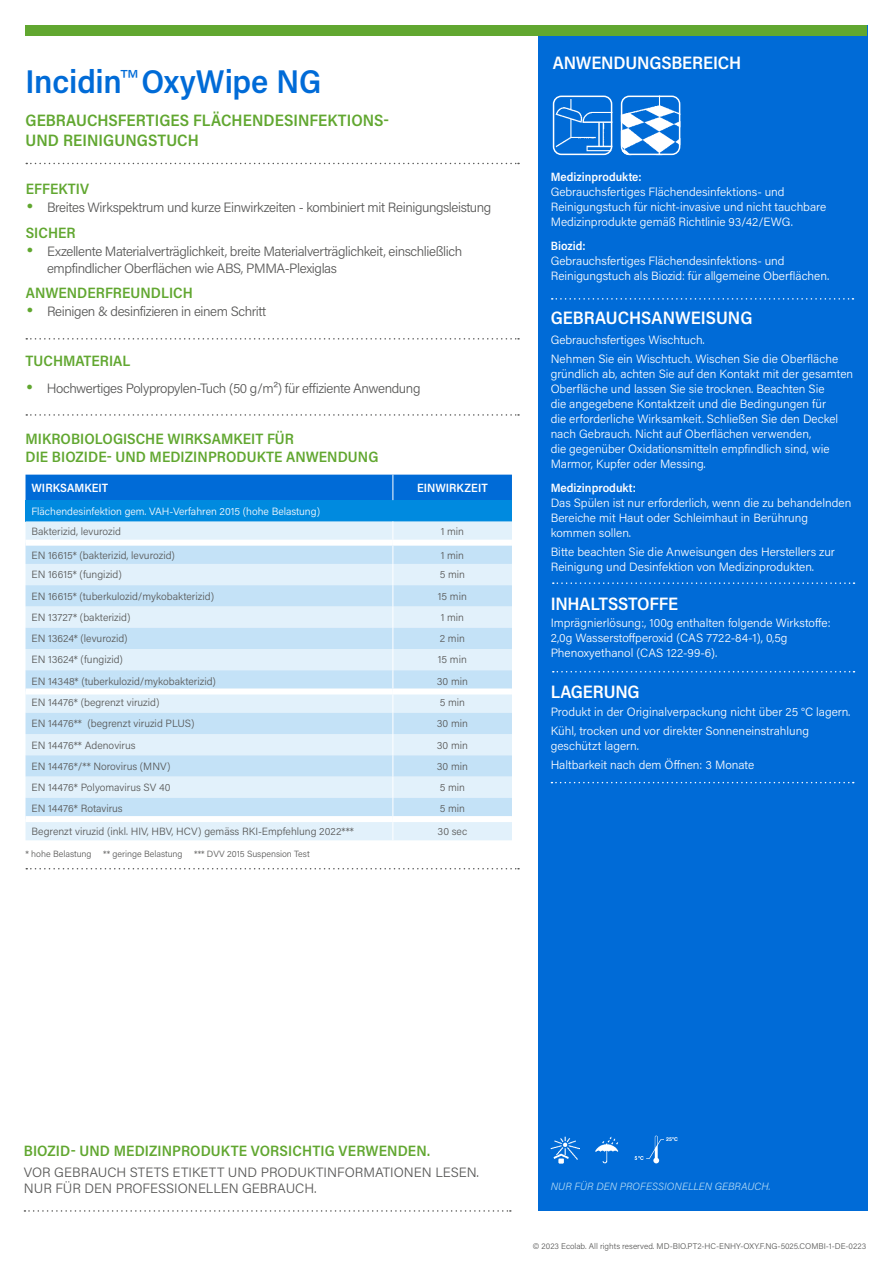
<style>
.page{position:relative;width:893px;height:1263px;background:#fff}
.page>*{position:absolute;margin:0;border:0;box-sizing:border-box;transform-origin:0 0}
.t1{font:600 33px "Acumin Pro Semi Cond";letter-spacing:-.005em;color:#006bd7}
.t2{font:600 18px "Acumin Pro Semi Cond";letter-spacing:-.01em;color:#fff}
.t3{font:600 16.5px/19.8px "Acumin Pro Semi Cond";color:#61a730}
.t4{font:600 15px/18px "Acumin Pro Semi Cond";letter-spacing:.005em;color:#61a730}
.t5{font:300 13.5px/16.2px "Acumin Pro";letter-spacing:-.03em;color:#575756}
.t6{font:300 13.5px/16.5px "Acumin Pro";color:#575756}
.t7{font:300 12px/15px "Acumin Pro";color:#fff}
.t8{font:600 12px "Acumin Pro Semi Cond";color:#fff}
.t9{font:300 10.5px "Acumin Pro";color:#575756}
.t10{font:300 10.5px "Acumin Pro";color:#fff}
.t11{font:italic 300 10.5px "Acumin Pro";letter-spacing:.01em;color:#b5dbf5}
.t12{font:300 9px "Acumin Pro";color:#575756}
.t13{font:300 8.25px "Acumin Pro";color:#575756}
.t14{font:700 5.25px "Helvetica";color:#fff}
.s1{font-family:"Acumin Pro";font-weight:300}
.s2{color:#61a730}
</style>
<div class="page">
<div style="left:26px;top:500px;width:486px;height:21px;background:#008adf"></div>
<div style="left:26px;top:521px;width:486px;height:319px;background:#e2f1fb"></div>
<svg style="left:26px;top:546px;width:486px;height:270px;background:#d2e9f8"></svg>
<div style="left:26px;top:475px;width:486px;height:25px;background:#006bd7"></div>
<svg style="left:392px;top:521px;width:1px;height:19px"></svg>
<svg style="left:392px;top:546px;width:1px;height:142px"></svg>
<svg style="left:392px;top:694px;width:1px;height:122px"></svg>
<svg style="left:392px;top:822px;width:1px;height:18px"></svg>
<div style="left:26px;top:540px;width:367px;height:6px;background:#fff"></div>
<div style="left:393px;top:540px;width:119px;height:6px;background:#fff"></div>
<div style="left:26px;top:816px;width:367px;height:6px;background:#fff"></div>
<div style="left:393px;top:816px;width:119px;height:6px;background:#fff"></div>
<div style="left:26px;top:688px;width:367px;height:6px;background:#fff"></div>
<div style="left:393px;top:688px;width:119px;height:6px;background:#fff"></div>
<div style="left:538px;top:26px;width:329px;height:1185px;background:#006bd7"></div>
<img style="left:553px;top:96px;width:59px;height:59px">
<div style="left:553px;top:96px;width:59px;height:59px;border:2px solid #fff;border-radius:8px"></div>
<img style="left:621px;top:96px;width:59px;height:59px">
<div style="left:621px;top:96px;width:59px;height:59px;border:2px solid #fff;border-radius:8px"></div>
<svg style="left:26px;top:414px;width:493px;height:2px"></svg>
<svg style="left:26px;top:338px;width:493px;height:2px"></svg>
<svg style="left:26px;top:868px;width:493px;height:1px"></svg>
<img style="left:551px;top:1136px;width:29px;height:27px">
<img style="left:595px;top:1136px;width:24px;height:28px">
<svg style="left:635px;top:1135px;width:29px;height:28px"></svg>
<div style="left:26px;top:26px;width:841px;height:10px;background:#61a730"></div>
<svg style="left:26px;top:163px;width:493px;height:1px"></svg>
<svg style="left:552px;top:298px;width:301px;height:2px"></svg>
<svg style="left:551px;top:782px;width:303px;height:1px"></svg>
<svg style="left:553px;top:582px;width:301px;height:2px"></svg>
<svg style="left:553px;top:671px;width:301px;height:1px"></svg>
<svg style="left:24px;top:1210px;width:487px;height:2px"></svg>
<h1 class="t1" style="left:26px;top:59px;width:297px">Incidin<span class="s1">™</span>OxyWipe NG</h1>
<h3 class="t3" style="left:26px;top:110px;width:365px">GEBRAUCHSFERTIGES FLÄCHENDESINFEKTIONS-<br>UND REINIGUNGSTUCH</h3>
<p class="t4" style="left:26px;top:180px;width:65px">EFFEKTIV</p>
<p class="t5" style="left:26px;top:199px;width:467px"><span class="s2">•</span> Breites Wirkspektrum und kurze Einwirkzeiten - kombiniert mit Reinigungsleistung</p>
<p class="t4" style="left:26px;top:223px;width:51px">SICHER</p>
<p class="t5" style="left:47px;top:243px;width:417px;text-indent:-21px"><span class="s2">•</span> Exzellente Materialverträglichkeit, breite Materialverträglichkeit, einschließlich empfindlicher Oberflächen wie ABS, PMMA-Plexiglas</p>
<p class="t4" style="left:26px;top:283px;width:168px">ANWENDERFREUNDLICH</p>
<p class="t5" style="left:26px;top:303px;width:242px"><span class="s2">•</span> Reinigen &amp; desinfizieren in einem Schritt</p>
<p class="t4" style="left:26px;top:351px;width:106px">TUCHMATERIAL</p>
<p class="t5" style="left:26px;top:379px;width:396px"><span class="s2">•</span> Hochwertiges Polypropylen-Tuch (50 g/m²) für effiziente Anwendung</p>
<p class="t4" style="left:26px;top:429px;width:354px">MIKROBIOLOGISCHE WIRKSAMKEIT FÜR<br>DIE BIOZIDE- UND MEDIZINPRODUKTE ANWENDUNG</p>
<p class="t8" style="left:32px;top:479px;width:78px">WIRKSAMKEIT</p>
<p class="t8" style="left:417px;top:479px;width:72px">EINWIRKZEIT</p>
<p class="t10" style="left:32px;top:504px;width:290px">Flächendesinfektion gem. VAH-Verfahren 2015 (hohe Belastung)</p>
<p class="t9" style="left:32px;top:524px;width:91px">Bakterizid, levurozid</p>
<p class="t9" style="left:441px;top:524px;width:25px">1 min</p>
<p class="t9" style="left:32px;top:548px;width:145px">EN 16615* (bakterizid, levurozid)</p>
<p class="t9" style="left:441px;top:548px;width:25px">1 min</p>
<p class="t9" style="left:32px;top:567px;width:92px">EN 16615* (fungizid)</p>
<p class="t9" style="left:440px;top:567px;width:27px">5 min</p>
<p class="t9" style="left:32px;top:589px;width:184px">EN 16615* (tuberkulozid/mykobakterizid)</p>
<p class="t9" style="left:438px;top:589px;width:31px">15 min</p>
<p class="t9" style="left:32px;top:610px;width:100px">EN 13727* (bakterizid)</p>
<p class="t9" style="left:441px;top:610px;width:25px">1 min</p>
<p class="t9" style="left:32px;top:631px;width:98px">EN 13624* (levurozid)</p>
<p class="t9" style="left:440px;top:631px;width:27px">2 min</p>
<p class="t9" style="left:32px;top:652px;width:93px">EN 13624* (fungizid)</p>
<p class="t9" style="left:438px;top:652px;width:31px">15 min</p>
<p class="t9" style="left:32px;top:674px;width:186px">EN 14348* (tuberkulozid/mykobakterizid)</p>
<p class="t9" style="left:437px;top:674px;width:33px">30 min</p>
<p class="t9" style="left:32px;top:695px;width:129px">EN 14476* (begrenzt viruzid)</p>
<p class="t9" style="left:440px;top:695px;width:27px">5 min</p>
<p class="t9" style="left:32px;top:716px;width:164px">EN 14476** (begrenzt viruzid PLUS)</p>
<p class="t9" style="left:437px;top:716px;width:33px">30 min</p>
<p class="t9" style="left:32px;top:738px;width:106px">EN 14476** Adenovirus</p>
<p class="t9" style="left:437px;top:738px;width:33px">30 min</p>
<p class="t9" style="left:32px;top:759px;width:141px">EN 14476*/** Norovirus (MNV)</p>
<p class="t9" style="left:437px;top:759px;width:33px">30 min</p>
<p class="t9" style="left:32px;top:780px;width:141px">EN 14476* Polyomavirus SV 40</p>
<p class="t9" style="left:440px;top:780px;width:27px">5 min</p>
<p class="t9" style="left:32px;top:801px;width:93px">EN 14476* Rotavirus</p>
<p class="t9" style="left:440px;top:801px;width:27px">5 min</p>
<p class="t9" style="left:32px;top:824px;width:324px">Begrenzt viruzid (inkl. HIV, HBV, HCV) gemäss RKI-Empfehlung 2022***</p>
<p class="t9" style="left:438px;top:824px;width:31px">30 sec</p>
<p class="t12" style="left:26px;top:848px;width:68px">* hohe Belastung</p>
<p class="t12" style="left:103px;top:848px;width:81px">** geringe Belastung</p>
<p class="t12" style="left:194px;top:848px;width:117px">*** DVV 2015 Suspension Test</p>
<h2 class="t2" style="left:553px;top:50px;width:190px">ANWENDUNGSBEREICH</h2>
<p class="t8" style="left:551px;top:168px;width:92px">Medizinprodukte:</p>
<p class="t7" style="left:551px;top:184px;width:277px">Gebrauchsfertiges Flächendesinfektions- und<br>Reinigungstuch für nicht-invasive und nicht tauchbare<br>Medizinprodukte gemäß Richtlinie 93/42/EWG.</p>
<p class="t8" style="left:551px;top:237px;width:36px">Biozid:</p>
<p class="t7" style="left:551px;top:252px;width:280px">Gebrauchsfertiges Flächendesinfektions- und<br>Reinigungstuch als Biozid: für allgemeine Oberflächen.</p>
<h2 class="t2" style="left:551px;top:306px;width:204px">GEBRAUCHSANWEISUNG</h2>
<p class="t7" style="left:551px;top:329px;width:289px;line-height:19.2px">Gebrauchsfertiges Wischtuch.<br>Nehmen Sie ein Wischtuch. Wischen Sie die Oberfläche</p>
<p class="t7" style="left:551px;top:366px;width:304px">gründlich ab, achten Sie auf den Kontakt mit der gesamten Oberfläche und lassen Sie sie trocknen. Beachten Sie<br>die angegebene Kontaktzeit und die Bedingungen für<br>die erforderliche Wirksamkeit. Schließen Sie den Deckel nach Gebrauch. Nicht auf Oberflächen verwenden,<br>die gegenüber Oxidationsmitteln empfindlich sind, wie Marmor, Kupfer oder Messing.</p>
<p class="t8" style="left:551px;top:479px;width:87px">Medizinprodukt:</p>
<p class="t7" style="left:551px;top:494px;width:302px">Das Spülen ist nur erforderlich, wenn die zu behandelnden<br>Bereiche mit Haut oder Schleimhaut in Berührung kommen sollen.</p>
<p class="t7" style="left:551px;top:544px;width:286px">Bitte beachten Sie die Anweisungen des Herstellers zur<br>Reinigung und Desinfektion von Medizinprodukten.</p>
<h2 class="t2" style="left:551px;top:591px;width:129px">INHALTSSTOFFE</h2>
<p class="t7" style="left:551px;top:615px;width:281px">Imprägnierlösung:, 100g enthalten folgende Wirkstoffe:<br>2,0g Wasserstoffperoxid (CAS 7722-84-1), 0,5g<br>Phenoxyethanol (CAS 122-99-6).</p>
<h2 class="t2" style="left:551px;top:680px;width:91px">LAGERUNG</h2>
<p class="t7" style="left:551px;top:701px;width:301px;line-height:19.2px">Produkt in der Originalverpackung nicht über 25 °C lagern.<br>Kühl, trocken und vor direkter Sonneneinstrahlung</p>
<p class="t7" style="left:551px;top:736px;width:205px;line-height:19.2px">geschützt lagern.<br>Haltbarkeit nach dem Öffnen: 3 Monate</p>
<p class="t4" style="left:24px;top:1141px;width:408px">BIOZID- UND MEDIZINPRODUKTE VORSICHTIG VERWENDEN.</p>
<p class="t6" style="left:24px;top:1163px;width:457px">VOR GEBRAUCH STETS ETIKETT UND PRODUKTINFORMATIONEN LESEN.<br>NUR FÜR DEN PROFESSIONELLEN GEBRAUCH.</p>
<p class="t14" style="left:666px;top:1135px;width:13px">25ºC</p>
<p class="t11" style="left:551px;top:1179px;width:221px">NUR FÜR DEN PROFESSIONELLEN GEBRAUCH.</p>
<p class="t13" style="left:533px;top:1240px;width:335px">© 2023 Ecolab. All rights reserved. MD-BIO.PT2-HC-ENHY-OXY.F.NG-5025.COMBI-1-DE-0223</p>
</div>
